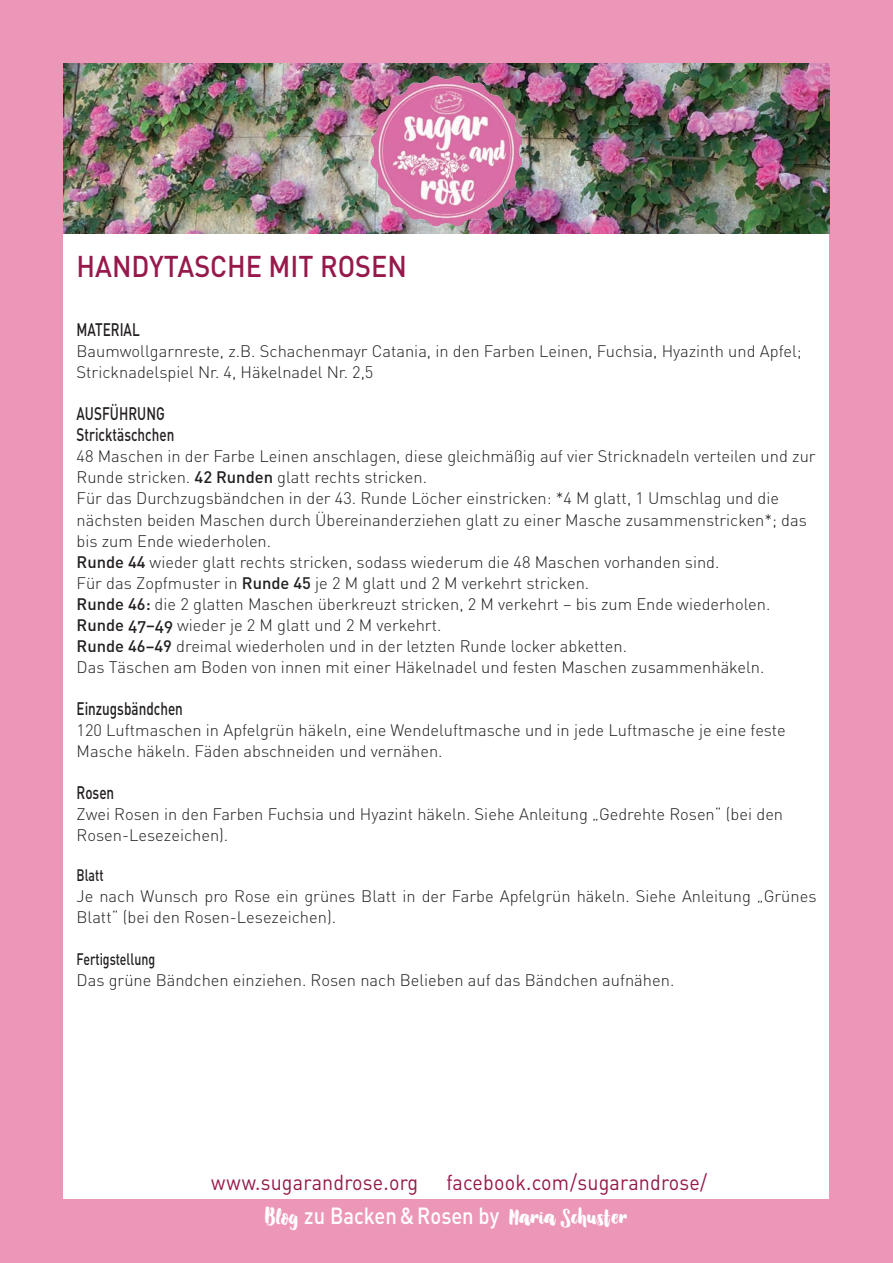
<style>
.page{position:relative;width:893px;height:1263px;background:#ed97b8}
.page>*{position:absolute;margin:0;border:0;box-sizing:border-box;transform-origin:0 0}
.t1{font:32.7px "Vissal";letter-spacing:.02em;color:#fff;scale:1.1 1}
.t2{font:500 29.7px "DIN";color:#97194c;scale:.91 1}
.t3{font:21.45px "DIN Regular Alternate";letter-spacing:.01em;color:#97194c;scale:.92 1}
.t4{font:500 18px/21px "DIN";color:#231f20;scale:.75 1}
.t5{font:18px "DIN Medium Alternate";color:#231f20;scale:.75 1}
.t6{font:300 16.5px/21px "DIN";color:#231f20}
.t7{font:500 16.5px "DIN";color:#231f20;scale:.75 1}
.s1{font-weight:500}
.s2{font-family:"DIN Medium Alternate";font-weight:400}
.s3{font-family:"DIN Medium Alternate";font-size:23.1px}
</style>
<div class="page">
<div style="left:64px;top:64px;width:765px;height:1135px;background:#fff"></div>
<img style="left:64px;top:64px;width:765px;height:170px">
<img style="left:372px;top:76px;width:149px;height:150px">
<p class="t2" style="left:77px;top:248px;width:365px">HANDYTASCHE MIT ROSEN</p>
<p class="t5" style="left:77px;top:318px;width:86px">MATERIAL</p>
<p class="t6" style="left:77px;top:341px;width:726px">Baumwollgarnreste, z.B. Schachenmayr Catania, in den Farben Leinen, Fuchsia, Hyazinth und Apfel;<br>Stricknadelspiel Nr. 4, Häkelnadel Nr. 2,5</p>
<p class="t4" style="left:77px;top:403px;width:132px">AUSFÜHRUNG<br>Stricktäschchen</p>
<p class="t6" style="left:77px;top:446px;width:741px">48 Maschen in der Farbe Leinen anschlagen, diese gleichmäßig auf vier Stricknadeln verteilen und zur Runde stricken. <span class="s1">42 Runden</span> glatt rechts stricken.<br>Für das Durchzugsbändchen in der 43. Runde Löcher einstricken: *4 M glatt, 1 Umschlag und die nächsten beiden Maschen durch Übereinanderziehen glatt zu einer Masche zusammenstricken*; das bis zum Ende wiederholen.<br><span class="s1">Runde 44</span> wieder glatt rechts stricken, sodass wiederum die 48 Maschen vorhanden sind.</p>
<p class="t6" style="left:77px;top:572px;width:514px">Für das Zopfmuster in <span class="s1">Runde 45</span> je 2 M glatt und 2 M verkehrt stricken.</p>
<p class="t6" style="left:77px;top:593px;width:695px"><span class="s1">Runde 46:</span> die 2 glatten Maschen überkreuzt stricken, 2 M verkehrt – bis zum Ende wiederholen.</p>
<p class="t6" style="left:77px;top:614px;width:366px"><span class="s2">Runde 47–49</span> wieder je 2 M glatt und 2 M verkehrt.</p>
<p class="t6" style="left:77px;top:635px;width:552px"><span class="s1">Runde 46–49</span> dreimal wiederholen und in der letzten Runde locker abketten.</p>
<p class="t6" style="left:77px;top:656px;width:689px">Das Täschen am Boden von innen mit einer Häkelnadel und festen Maschen zusammenhäkeln.</p>
<p class="t4" style="left:77px;top:697px;width:143px">Einzugsbändchen</p>
<p class="t6" style="left:77px;top:719px;width:711px">120 Luftmaschen in Apfelgrün häkeln, eine Wendeluftmasche und in jede Luftmasche je eine feste<br>Masche häkeln. Fäden abschneiden und vernähen.</p>
<p class="t4" style="left:77px;top:781px;width:52px">Rosen</p>
<p class="t6" style="left:77px;top:803px;width:708px">Zwei Rosen in den Farben Fuchsia und Hyazint häkeln. Siehe Anleitung „Gedrehte Rosen“ (bei den<br>Rosen-Lesezeichen).</p>
<p class="t7" style="left:77px;top:864px;width:38px">Blatt</p>
<p class="t6" style="left:77px;top:885px;width:741px">Je nach Wunsch pro Rose ein grünes Blatt in der Farbe Apfelgrün häkeln. Siehe Anleitung „Grünes<br>Blatt“ (bei den Rosen-Lesezeichen).</p>
<p class="t7" style="left:77px;top:948px;width:106px">Fertigstellung</p>
<p class="t6" style="left:77px;top:969px;width:599px">Das grüne Bändchen einziehen. Rosen nach Belieben auf das Bändchen aufnähen.</p>
<p class="t3" style="left:211px;top:1168px;width:226px">www.sugarandrose.org</p>
<p class="t3" style="left:446px;top:1168px;width:285px">facebook.com/sugarandrose/</p>
<p class="t1" style="left:265px;top:1201px;width:330px">Blog <span class="s3">zu Backen &amp; Rosen by</span> Maria Schuster</p>
</div>
